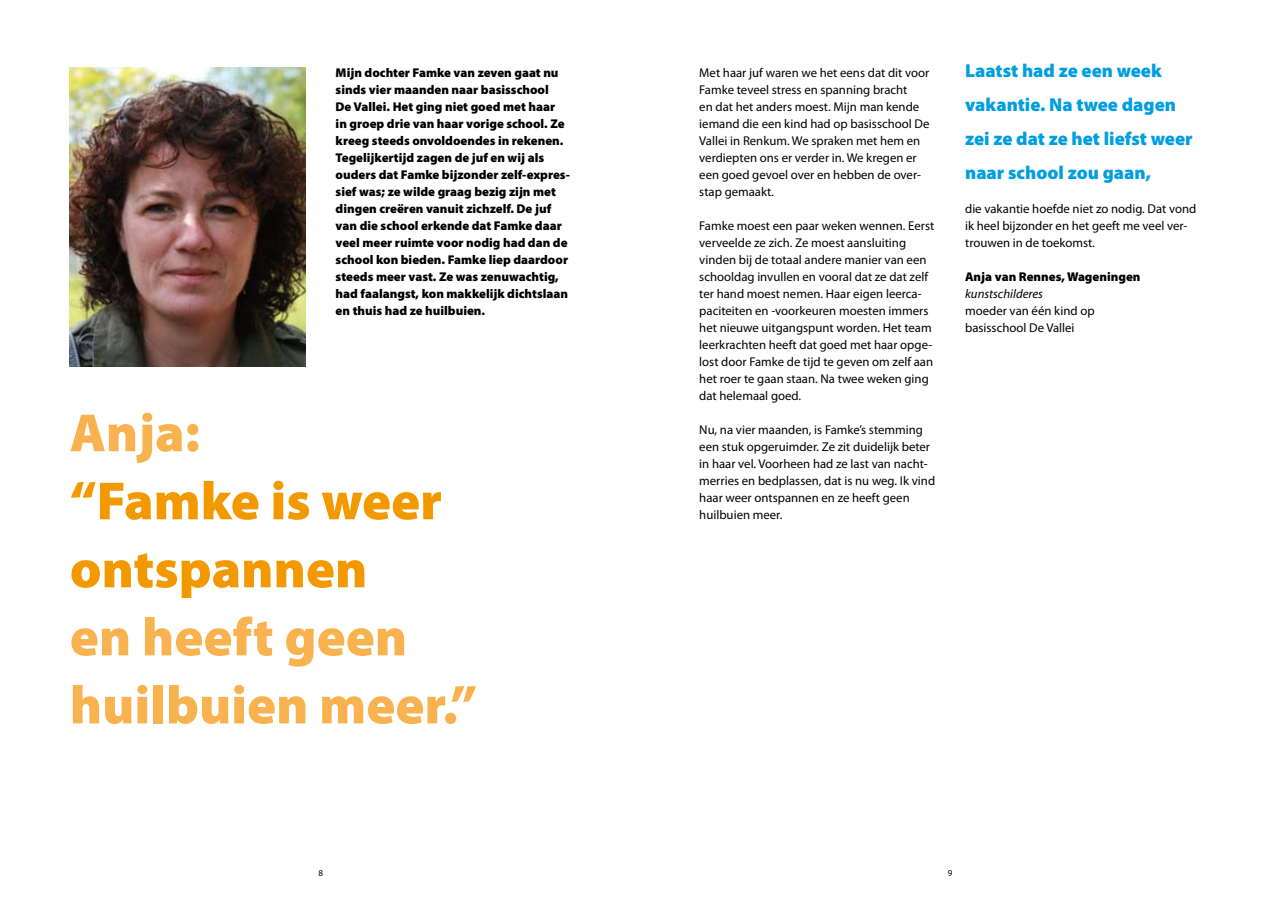
<style>
.page{position:relative;width:1271px;height:905px;background:#fff}
.page>*{position:absolute;margin:0;border:0;box-sizing:border-box;transform-origin:0 0}
.t1{font:900 54px/68.1px "Myriad Pro";color:#f8b24f}
.t2{font:900 54px/68.1px "Myriad Pro";color:#f39900}
.t3{font:900 18.75px/34px "Myriad Pro";color:#009ee0}
.t4{font:12.75px/17px "Myriad Pro";color:#000}
.t5{font:900 12.75px/17px "Myriad Pro";color:#000}
.t6{font:italic 12.75px "Myriad Pro";color:#000}
.t7{font:9px "Myriad Pro";color:#000}
</style>
<div class="page">
<img style="left:70px;top:68px;width:235px;height:298px">
<p class="t5" style="left:336px;top:64px;width:236px">Mijn dochter Famke van zeven gaat nu sinds vier maanden naar basisschool<br>De Vallei. Het ging niet goed met haar<br>in groep drie van haar vorige school. Ze kreeg steeds onvoldoendes in rekenen.<br>Tegelijkertijd zagen de juf en wij als ouders dat Famke bijzonder zelf-expres&shy;sief was; ze wilde graag bezig zijn met dingen creëren vanuit zichzelf. De juf van die school erkende dat Famke daar veel meer ruimte voor nodig had dan de school kon bieden. Famke liep daardoor steeds meer vast. Ze was zenuwachtig, had faalangst, kon makkelijk dichtslaan en thuis had ze huilbuien.</p>
<h1 class="t1" style="left:70px;top:397px;width:132px">Anja:</h1>
<h1 class="t2" style="left:70px;top:465px;width:374px">“Famke is weer ontspannen</h1>
<h1 class="t1" style="left:70px;top:601px;width:409px">en heeft geen huilbuien meer.”</h1>
<p class="t4" style="left:699px;top:64px;width:232px">Met haar juf waren we het eens dat dit voor Famke teveel stress en spanning bracht<br>en dat het anders moest. Mijn man kende iemand die een kind had op basisschool De Vallei in Renkum. We spraken met hem en verdiepten ons er verder in. We kregen er een goed gevoel over en hebben de over&shy;stap gemaakt.</p>
<p class="t4" style="left:699px;top:217px;width:236px">Famke moest een paar weken wennen. Eerst verveelde ze zich. Ze moest aansluiting vinden bij de totaal andere manier van een schooldag invullen en vooral dat ze dat zelf ter hand moest nemen. Haar eigen leerca&shy;paciteiten en -voorkeuren moesten immers het nieuwe uitgangspunt worden. Het team leerkrachten heeft dat goed met haar opge&shy;lost door Famke de tijd te geven om zelf aan het roer te gaan staan. Na twee weken ging dat helemaal goed.</p>
<p class="t4" style="left:699px;top:421px;width:237px">Nu, na vier maanden, is Famke’s stemming een stuk opgeruimder. Ze zit duidelijk beter in haar vel. Voorheen had ze last van nacht&shy;merries en bedplassen, dat is nu weg. Ik vind haar weer ontspannen en ze heeft geen huilbuien meer.</p>
<h2 class="t3" style="left:965px;top:53px;width:229px">Laatst had ze een week vakantie. Na twee dagen zei ze dat ze het liefst weer naar school zou gaan,</h2>
<p class="t4" style="left:965px;top:200px;width:233px">die vakantie hoefde niet zo nodig. Dat vond ik heel bijzonder en het geeft me veel ver&shy;trouwen in de toekomst.</p>
<p class="t5" style="left:965px;top:268px;width:177px">Anja van Rennes, Wageningen</p>
<p class="t6" style="left:965px;top:286px;width:79px">kunstschilderes</p>
<p class="t4" style="left:965px;top:302px;width:131px">moeder van één kind op basisschool De Vallei</p>
<p class="t7" style="left:318px;top:868px;width:6px">8</p>
<p class="t7" style="left:948px;top:868px;width:6px">9</p>
</div>
